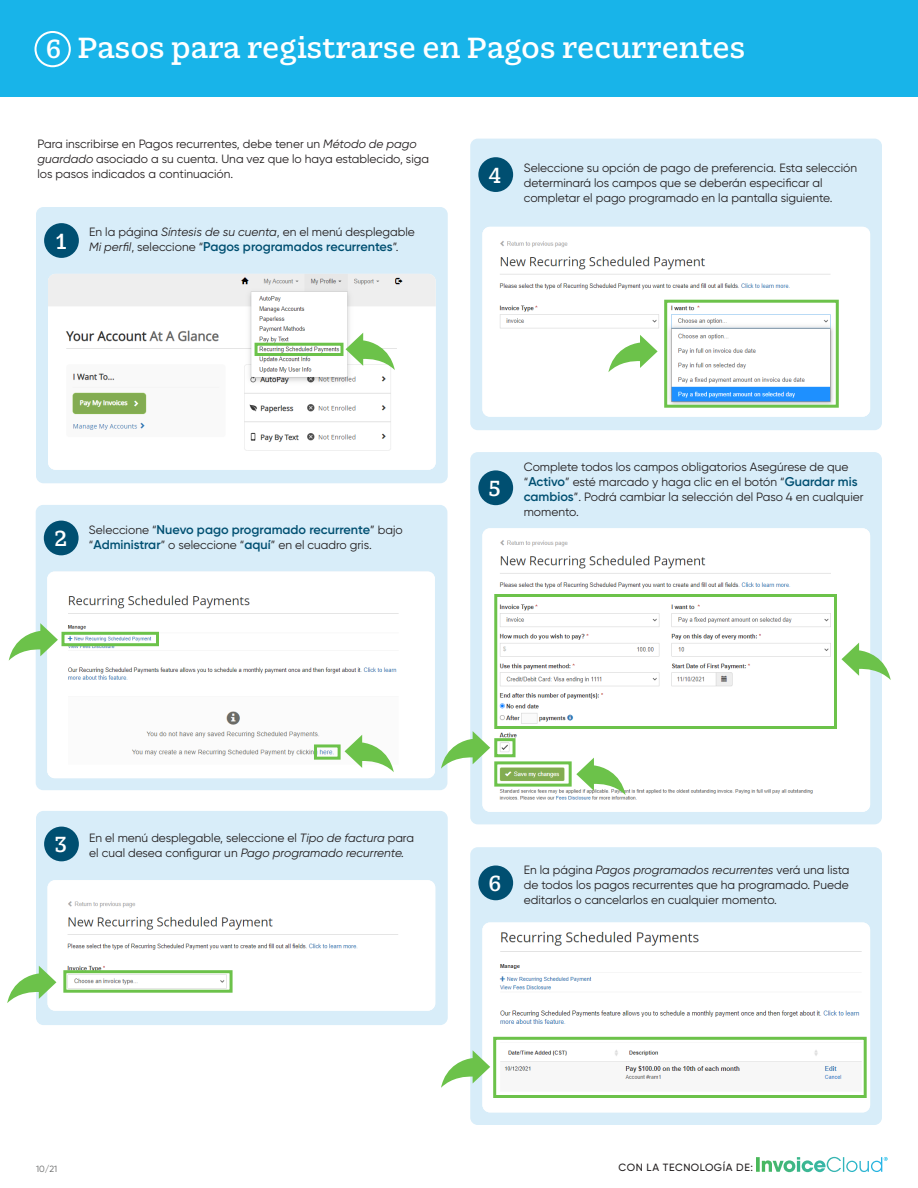
<style>
.page{position:relative;width:918px;height:1188px;background:#fff}
.page>*{position:absolute;margin:0;border:0;box-sizing:border-box;transform-origin:0 0}
.headline{font:500 30px "Nomada Slab";color:#fff}
.number{font:500 22.5px "Nomada Slab";color:#fff}
.Body{font:600 12.75px "Gilroy";color:#004f71}
.Body-2{font:12px/15px "Gilroy";color:#231f20}
.Body-3{font:italic 12px "Gilroy";color:#231f20}
.Body-4{font:500 10.5px "Gilroy";letter-spacing:.05em;color:#231f20}
.date{font:9px "Gilroy";color:#656666}
.s1{font-size:27px}
.s2{font-style:italic}
.s3{font-weight:400;font-style:italic;font-size:12px;color:#231f20}
.s4{font-weight:400;font-size:12px;color:#231f20}
.s5{font-weight:600;font-size:12.75px;color:#004f71}
.s6{font-style:normal}
</style>
<div class="page">
<div style="left:36px;top:207px;width:412px;height:276px;background:#d8edf9;border-radius:8px"></div>
<div style="left:470px;top:452px;width:412px;height:372px;background:#d8edf9;border-radius:8px"></div>
<div style="left:470px;top:847px;width:412px;height:278px;background:#d8edf9;border-radius:8px"></div>
<div style="left:0;top:0;width:918px;height:96px;background:#18b4e9"></div>
<img style="left:482px;top:528px;width:388px;height:284px">
<img style="left:482px;top:922px;width:388px;height:190px">
<div style="left:44px;top:223px;width:35px;height:35px;background:#004f71;border-radius:50%"></div>
<img style="left:48px;top:274px;width:388px;height:196px">
<div style="left:36px;top:505px;width:411px;height:285px;background:#d8edf9;border-radius:8px"></div>
<img style="left:47px;top:572px;width:388px;height:206px">
<div style="left:44px;top:521px;width:35px;height:34px;background:#004f71;border-radius:50%"></div>
<svg style="left:9px;top:623px;width:49px;height:38px"></svg>
<svg style="left:345px;top:735px;width:49px;height:37px;background:#c3e5b5"></svg>
<svg style="left:842px;top:643px;width:49px;height:37px"></svg>
<svg style="left:576px;top:758px;width:50px;height:37px;background:#c1e2b3"></svg>
<div style="left:62px;top:632px;width:97px;height:14px;border:3px solid #6cc24a"></div>
<div style="left:314px;top:744px;width:27px;height:16px;border:3px solid #6cc24a"></div>
<div style="left:36px;top:811px;width:412px;height:214px;background:#d8edf9;border-radius:8px"></div>
<img style="left:48px;top:880px;width:387px;height:131px">
<div style="left:44px;top:827px;width:35px;height:34px;background:#004f71;border-radius:50%"></div>
<div style="left:470px;top:139px;width:412px;height:291px;background:#d8edf9;border-radius:8px"></div>
<div style="left:478px;top:157px;width:35px;height:35px;background:#004f71;border-radius:50%"></div>
<div style="left:478px;top:470px;width:35px;height:35px;background:#004f71;border-radius:50%"></div>
<div style="left:478px;top:866px;width:35px;height:34px;background:#004f71;border-radius:50%"></div>
<div style="left:35px;top:31px;width:36px;height:36px;border:2px solid #fff;border-radius:50%"></div>
<div style="left:255px;top:343px;width:89px;height:13px;border:3px solid #6cc24a"></div>
<svg style="left:346px;top:333px;width:49px;height:37px;background:#c3e5b5"></svg>
<div style="left:494px;top:594px;width:343px;height:135px;border:3px solid #6cc24a"></div>
<div style="left:493px;top:1037px;width:374px;height:61px;border:3px solid #6cc24a"></div>
<div style="left:494px;top:738px;width:22px;height:19px;border:3px solid #6cc24a"></div>
<div style="left:494px;top:761px;width:78px;height:26px;border:3px solid #6cc24a"></div>
<svg style="left:756px;top:1157px;width:132px;height:15px"></svg>
<img style="left:482px;top:227px;width:388px;height:190px">
<div style="left:63px;top:970px;width:170px;height:23px;border:3px solid #6cc24a"></div>
<svg style="left:7px;top:966px;width:49px;height:37px"></svg>
<div style="left:664px;top:300px;width:175px;height:108px;border:3px solid #6cc24a"></div>
<svg style="left:608px;top:335px;width:50px;height:37px;background:#c5e7b8"></svg>
<svg style="left:441px;top:731px;width:49px;height:38px"></svg>
<svg style="left:441px;top:1050px;width:49px;height:38px"></svg>
<p class="headline" style="left:46px;top:30px;width:701px"><span class="s1">6</span> Pasos para registrarse en Pagos recurrentes</p>
<p class="Body-2" style="left:38px;top:136px;width:393px">Para inscribirse en Pagos recurrentes, debe tener un <span class="s2">Método de pago guardado</span> asociado a su cuenta. Una vez que lo haya establecido, siga los pasos indicados a continuación.</p>
<p class="Body-2" style="left:89px;top:224px;width:327px">En la página <span class="s2">Síntesis de su cuenta</span>, en el menú desplegable</p>
<p class="number" style="left:56px;top:227px;width:12px">1</p>
<p class="Body" style="left:89px;top:238px;width:311px"><span class="s3">Mi perfil</span><span class="s4">, seleccione “</span>Pagos programados recurrentes<span class="s4">”.</span></p>
<p class="number" style="left:488px;top:161px;width:15px">4</p>
<p class="Body-2" style="left:524px;top:160px;width:335px">Seleccione su opción de pago de preferencia. Esta selección determinará los campos que se deberán especificar al completar el pago programado en la pantalla siguiente.</p>
<p class="Body" style="left:89px;top:521px;width:315px"><span class="s4">Seleccione “</span>Nuevo pago programado recurrente<span class="s4">” bajo</span></p>
<p class="number" style="left:54px;top:525px;width:14px">2</p>
<p class="Body-2" style="left:89px;top:537px;width:284px">“<span class="s5">Administrar</span>” o seleccione “<span class="s5">aquí</span>” en el cuadro gris.</p>
<p class="number" style="left:489px;top:474px;width:14px">5</p>
<p class="Body-2" style="left:524px;top:459px;width:341px">Complete todos los campos obligatorios Asegúrese de que “<span class="s5">Activo</span>” esté marcado y haga clic en el botón “<span class="s5">Guardar mis cambios</span>”. Podrá cambiar la selección del Paso 4 en cualquier momento.</p>
<p class="number" style="left:55px;top:831px;width:14px">3</p>
<p class="Body-2" style="left:89px;top:830px;width:326px">En el menú desplegable, seleccione el <span class="s2">Tipo de factura</span> para</p>
<p class="Body-3" style="left:89px;top:845px;width:317px"><span class="s6">el cual desea configurar un</span> Pago programado recurrente.</p>
<p class="number" style="left:488px;top:869px;width:14px">6</p>
<p class="Body-2" style="left:524px;top:862px;width:327px;text-align:justify">En la página <span class="s2">Pagos programados recurrentes</span> verá una lista de todos los pagos recurrentes que ha programado. Puede editarlos o cancelarlos en cualquier momento.</p>
<p class="date" style="left:36px;top:1164px;width:23px">10/21</p>
<p class="Body-4" style="left:619px;top:1160px;width:136px">CON LA TECNOLOGÍA DE:</p>
</div>
